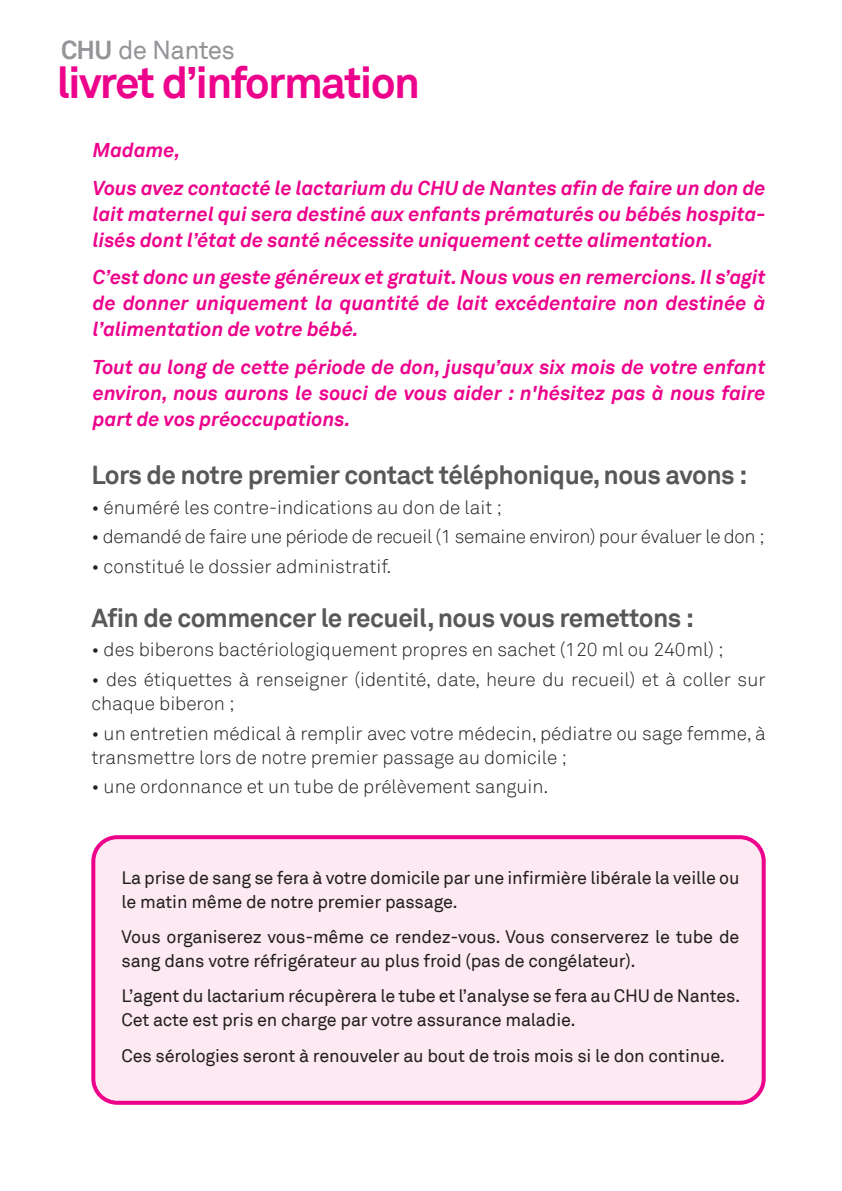
<style>
.page{position:relative;width:842px;height:1191px;background:#fff}
.page>*{position:absolute;margin:0;border:0;box-sizing:border-box;transform-origin:0 0}
.t1{font:700 44px "Akkurat";letter-spacing:-.04em;color:#ed028c}
.t2{font:700 26px "Akkurat";letter-spacing:-.02em;color:#57585a}
.t3{font:26px "Akkurat";letter-spacing:-.03em;color:#939598}
.t4{font:italic 700 20px/26px "Akkurat";color:#ed028c}
.t5{font:300 19px/24px "Akkurat";color:#231f20}
.t6{font:300 19px "Akkurat";letter-spacing:-.02em;color:#231f20}
.t7{font:18px/24px "Akkurat";letter-spacing:-.01em;color:#231f20}
.s1{font-weight:700}
</style>
<div class="page">
<div style="left:93px;top:837px;width:671px;height:265px;background:#fce9f1;border-radius:24px"></div>
<div style="left:91px;top:835px;width:675px;height:269px;border:4px solid #ed028c;border-radius:24px"></div>
<h2 class="t3" style="left:61px;top:34px;width:175px"><span class="s1">CHU</span> de Nantes</h2>
<h1 class="t1" style="left:57px;top:55px;width:365px">livret d’information</h1>
<p class="t4" style="left:93px;top:132px;width:674px;line-height:37.4px">Madame,<br>Vous avez contacté le lactarium du CHU de Nantes afin de faire un don de</p>
<p class="t4" style="left:93px;top:201px;width:674px">lait maternel qui sera destiné aux enfants prématurés ou bébés hospita&shy;lisés dont l’état de santé nécessite uniquement cette alimentation.</p>
<p class="t4" style="left:93px;top:264px;width:674px;text-align:justify">C’est donc un geste généreux et gratuit. Nous vous en remercions. Il s’agit de donner uniquement la quantité de lait excédentaire non destinée à l’alimentation de votre bébé.</p>
<p class="t4" style="left:93px;top:353px;width:674px;text-align:justify">Tout au long de cette période de don, jusqu’aux six mois de votre enfant environ, nous aurons le souci de vous aider : n'hésitez pas à nous faire part de vos préoccupations.</p>
<h2 class="t2" style="left:91px;top:458px;width:658px">Lors de notre premier contact téléphonique, nous avons :</h2>
<p class="t5" style="left:91px;top:495px;width:412px">• énuméré les contre-indications au don de lait ;</p>
<p class="t6" style="left:91px;top:525px;width:675px">• demandé de faire une période de recueil (1 semaine environ) pour évaluer le don ;</p>
<p class="t5" style="left:91px;top:554px;width:302px">• constitué le dossier administratif.</p>
<h2 class="t2" style="left:91px;top:601px;width:604px">Afin de commencer le recueil, nous vous remettons :</h2>
<p class="t5" style="left:91px;top:638px;width:634px">• des biberons bactériologiquement propres en sachet (120 ml ou 240ml) ;</p>
<p class="t5" style="left:91px;top:668px;width:676px">• des étiquettes à renseigner (identité, date, heure du recueil) et à coller sur chaque biberon ;</p>
<p class="t5" style="left:91px;top:721px;width:676px">• un entretien médical à remplir avec votre médecin, pédiatre ou sage femme, à transmettre lors de notre premier passage au domicile ;</p>
<p class="t5" style="left:91px;top:775px;width:459px">• une ordonnance et un tube de prélèvement sanguin.</p>
<p class="t7" style="left:121px;top:865px;width:619px">La prise de sang se fera à votre domicile par une infirmière libérale la veille ou le matin même de notre premier passage.</p>
<p class="t7" style="left:121px;top:925px;width:619px">Vous organiserez vous-même ce rendez-vous. Vous conserverez le tube de sang dans votre réfrigérateur au plus froid (pas de congélateur).</p>
<p class="t7" style="left:121px;top:984px;width:620px">L’agent du lactarium récupèrera le tube et l’analyse se fera au CHU de Nantes.<br>Cet acte est pris en charge par votre assurance maladie.</p>
<p class="t7" style="left:121px;top:1043px;width:605px">Ces sérologies seront à renouveler au bout de trois mois si le don continue.</p>
</div>
